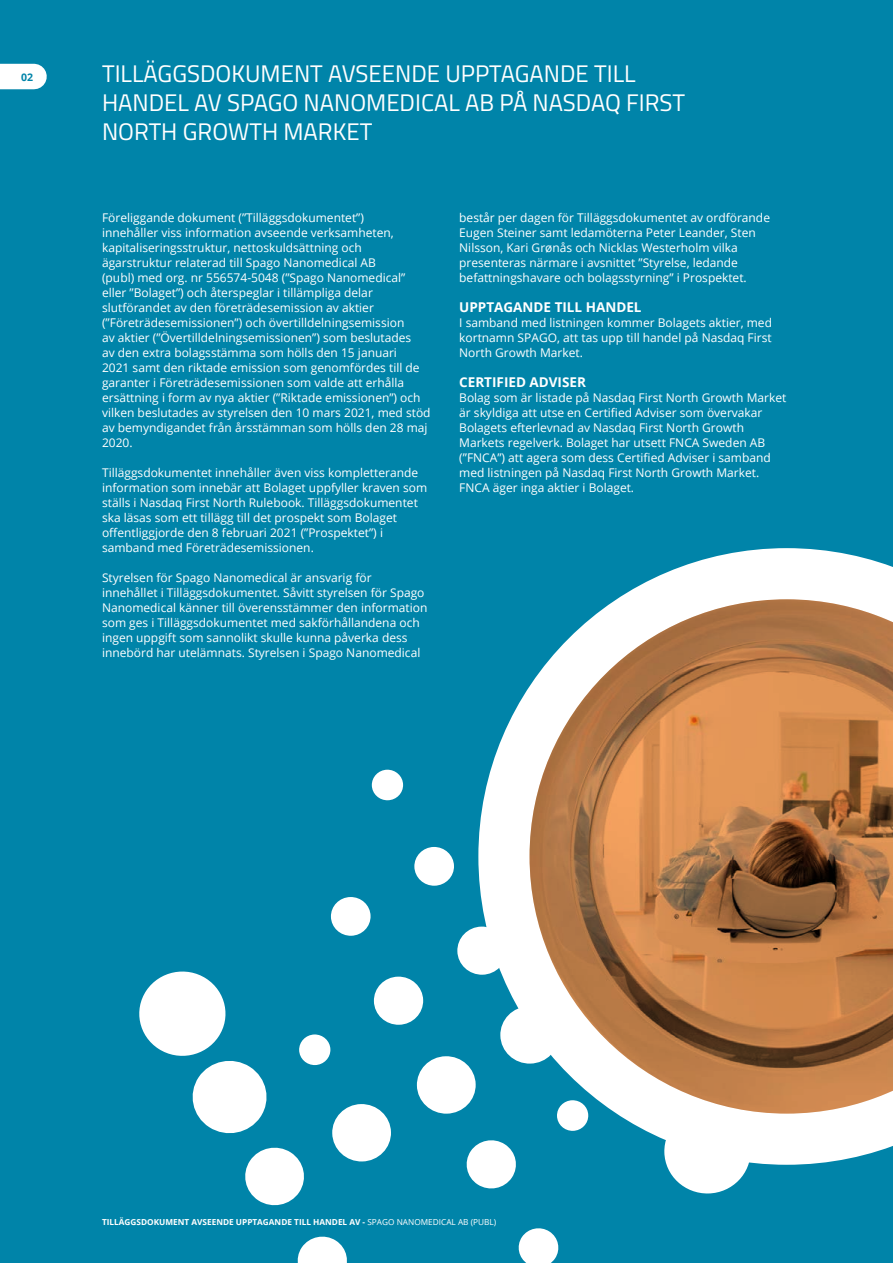
<style>
.page{position:relative;width:893px;height:1263px;background:#0084a9}
.page>*{position:absolute;margin:0;border:0;box-sizing:border-box;transform-origin:0 0}
.t1{font:24px/28.8px "Titillium Web";color:#fff}
.t2{font:700 13.5px "Open Sans";color:#fff}
.t3{font:12px/15px "Open Sans";color:#fff}
.t4{font:700 10.5px "Open Sans";color:#0084a9}
.t5{font:700 8.25px "Open Sans";color:#fff}
.s1{font-weight:400}
</style>
<div class="page">
<div style="left:0;top:64px;width:34px;height:25px;background:#fff"></div>
<svg style="left:666px;top:1165px;width:83px;height:29px"></svg>
<div style="left:457px;top:926px;width:50px;height:49px;background:#fff;border-radius:50%"></div>
<div style="left:414px;top:847px;width:40px;height:39px;background:#fff;border-radius:50%"></div>
<div style="left:372px;top:769px;width:31px;height:31px;background:#fff;border-radius:50%"></div>
<div style="left:299px;top:1034px;width:32px;height:31px;background:#fff;border-radius:50%"></div>
<div style="left:416px;top:1056px;width:60px;height:58px;background:#fff;border-radius:50%"></div>
<div style="left:374px;top:976px;width:49px;height:49px;background:#fff;border-radius:50%"></div>
<div style="left:331px;top:897px;width:40px;height:39px;background:#fff;border-radius:50%"></div>
<svg style="left:466px;top:1144px;width:50px;height:45px"></svg>
<svg style="left:518px;top:1228px;width:41px;height:35px"></svg>
<div style="left:332px;top:1104px;width:59px;height:58px;background:#fff;border-radius:50%"></div>
<svg style="left:139px;top:971px;width:128px;height:163px"></svg>
<svg style="left:245px;top:1147px;width:59px;height:59px"></svg>
<svg style="left:297px;top:1236px;width:50px;height:27px"></svg>
<svg style="left:478px;top:548px;width:415px;height:617px"></svg>
<svg style="left:529px;top:599px;width:364px;height:514px;background:#ba8a61"></svg>
<p class="t4" style="left:21px;top:69px;width:13px">02</p>
<h1 class="t1" style="left:102px;top:59px;width:585px">TILLÄGGSDOKUMENT AVSEENDE UPPTAGANDE TILL<br>HANDEL AV SPAGO NANOMEDICAL AB PÅ NASDAQ FIRST<br>NORTH GROWTH MARKET</h1>
<p class="t3" style="left:102px;top:210px;width:330px">Föreliggande dokument (”Tilläggsdokumentet”)<br>innehåller viss information avseende verksamheten, kapitaliseringsstruktur, nettoskuldsättning och ägarstruktur relaterad till Spago Nanomedical AB<br>(publ) med org. nr 556574-5048 (”Spago Nanomedical” eller ”Bolaget”) och återspeglar i tillämpliga delar slutförandet av den företrädesemission av aktier (”Företrädesemissionen”) och övertilldelningsemission<br>av aktier (”Övertilldelningsemissionen”) som beslutades<br>av den extra bolagsstämma som hölls den 15 januari<br>2021 samt den riktade emission som genomfördes till de garanter i Företrädesemissionen som valde att erhålla ersättning i form av nya aktier (”Riktade emissionen”) och vilken beslutades av styrelsen den 10 mars 2021, med stöd av bemyndigandet från årsstämman som hölls den 28 maj 2020.</p>
<p class="t3" style="left:102px;top:465px;width:327px">Tilläggsdokumentet innehåller även viss kompletterande information som innebär att Bolaget uppfyller kraven som ställs i Nasdaq First North Rulebook. Tilläggsdokumentet ska läsas som ett tillägg till det prospekt som Bolaget offentliggjorde den 8 februari 2021 (”Prospektet”) i samband med Företrädesemissionen.</p>
<p class="t3" style="left:102px;top:570px;width:327px">Styrelsen för Spago Nanomedical är ansvarig för innehållet i Tilläggsdokumentet. Såvitt styrelsen för Spago Nanomedical känner till överensstämmer den information som ges i Tilläggsdokumentet med sakförhållandena och ingen uppgift som sannolikt skulle kunna påverka dess innebörd har utelämnats. Styrelsen i Spago Nanomedical</p>
<p class="t3" style="left:459px;top:210px;width:312px">består per dagen för Tilläggsdokumentet av ordförande Eugen Steiner samt ledamöterna Peter Leander, Sten Nilsson, Kari Grønås och Nicklas Westerholm vilka presenteras närmare i avsnittet ”Styrelse, ledande befattningshavare och bolagsstyrning” i Prospektet.</p>
<p class="t2" style="left:459px;top:297px;width:184px">UPPTAGANDE TILL HANDEL</p>
<p class="t3" style="left:459px;top:315px;width:314px;text-align:justify">I samband med listningen kommer Bolagets aktier, med kortnamn SPAGO, att tas upp till handel på Nasdaq First North Growth Market.</p>
<p class="t2" style="left:459px;top:372px;width:128px">CERTIFIED ADVISER</p>
<p class="t3" style="left:459px;top:390px;width:329px">Bolag som är listade på Nasdaq First North Growth Market är skyldiga att utse en Certified Adviser som övervakar Bolagets efterlevnad av Nasdaq First North Growth Markets regelverk. Bolaget har utsett FNCA Sweden AB (”FNCA”) att agera som dess Certified Adviser i samband med listningen på Nasdaq First North Growth Market.<br>FNCA äger inga aktier i Bolaget.</p>
<p class="t5" style="left:102px;top:1216px;width:396px">TILLÄGGSDOKUMENT AVSEENDE UPPTAGANDE TILL HANDEL AV - <span class="s1">SPAGO NANOMEDICAL AB (PUBL)</span></p>
</div>
